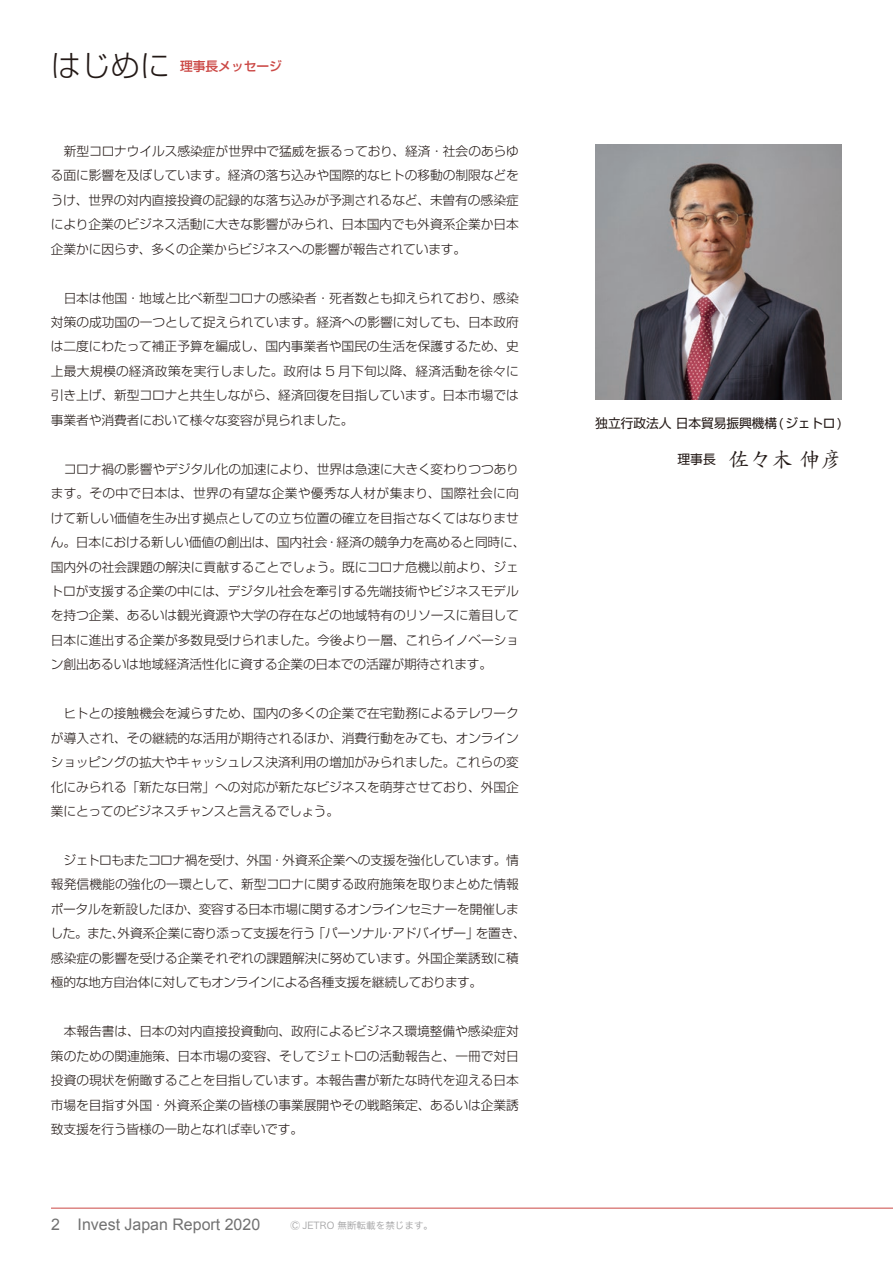
<style>
.page{position:relative;width:893px;height:1263px;background:#fff}
.page>*{position:absolute;margin:0;border:0;box-sizing:border-box;transform-origin:0 0}
.t1{font:300 29.7px "Shin Go Pro";color:#231916}
.t2{font:21.3px "DF Kai Sho Std W5";color:#231916}
.t3{font:15.9px "Arial";color:#727272}
.t4{font:300 12.75px/24.5px "Shin Go Pro";letter-spacing:-.01em;color:#231916;text-align:justify}
.t5{font:12.75px "Shin Go Pro";letter-spacing:-.005em;color:#231916}
.t6{font:500 12.75px "Shin Go Pro";color:#cb4845}
.t7{font:9.6px "Hiragino Sans W3";color:#a0a0a1}
.s1{font-family:"Shin Go Pro";font-size:12.75px}
</style>
<div class="page">
<hr style="left:51px;top:1208px;width:842px;height:1px;background:#cb4845">
<img style="left:595px;top:145px;width:247px;height:255px">
<h1 class="t1" style="left:51px;top:42px;width:121px">はじめに</h1>
<p class="t6" style="left:180px;top:55px;width:104px">理事長メッセージ</p>
<p class="t4" style="left:51px;top:137px;width:470px">　新型コロナウイルス感染症が世界中で猛威を振るっており、経済・社会のあらゆる面に影響を及ぼしています。経済の落ち込みや国際的なヒトの移動の制限などをうけ、世界の対内直接投資の記録的な落ち込みが予測されるなど、未曽有の感染症により企業のビジネス活動に大きな影響がみられ、日本国内でも外資系企業か日本企業かに因らず、多くの企業からビジネスへの影響が報告されています。</p>
<p class="t4" style="left:51px;top:284px;width:469px">　日本は他国・地域と比べ新型コロナの感染者・死者数とも抑えられており、感染対策の成功国の一つとして捉えられています。経済への影響に対しても、日本政府は二度にわたって補正予算を編成し、国内事業者や国民の生活を保護するため、史上最大規模の経済政策を実行しました。政府は 5 月下旬以降、経済活動を徐々に引き上げ、新型コロナと共生しながら、経済回復を目指しています。日本市場では事業者や消費者において様々な変容が見られました。</p>
<p class="t4" style="left:51px;top:455px;width:476px;text-align:left">　コロナ禍の影響やデジタル化の加速により、世界は急速に大きく変わりつつあります。その中で日本は、世界の有望な企業や優秀な人材が集まり、国際社会に向けて新しい価値を生み出す拠点としての立ち位置の確立を目指さなくてはなりません。日本における新しい価値の創出は、国内社会・経済の競争力を高めると同時に、国内外の社会課題の解決に貢献することでしょう。既にコロナ危機以前より、ジェトロが支援する企業の中には、デジタル社会を牽引する先端技術やビジネスモデルを持つ企業、あるいは観光資源や大学の存在などの地域特有のリソースに着目して日本に進出する企業が多数見受けられました。今後より一層、これらイノベーション創出あるいは地域経済活性化に資する企業の日本での活躍が期待されます。</p>
<p class="t4" style="left:51px;top:700px;width:469px">　ヒトとの接触機会を減らすため、国内の多くの企業で在宅勤務によるテレワークが導入され、その継続的な活用が期待されるほか、消費行動をみても、オンラインショッピングの拡大やキャッシュレス決済利用の増加がみられました。これらの変化にみられる「新たな日常」への対応が新たなビジネスを萌芽させており、外国企業にとってのビジネスチャンスと言えるでしょう。</p>
<p class="t4" style="left:50px;top:846px;width:477px;text-align:left">　ジェトロもまたコロナ禍を受け、外国・外資系企業への支援を強化しています。情報発信機能の強化の一環として、新型コロナに関する政府施策を取りまとめた情報ポータルを新設したほか、変容する日本市場に関するオンラインセミナーを開催しました。また、外資系企業に寄り添って支援を行う「パーソナル・アドバイザー」を置き、感染症の影響を受ける企業それぞれの課題解決に努めています。外国企業誘致に積極的な地方自治体に対してもオンラインによる各種支援を継続しております。</p>
<p class="t4" style="left:51px;top:1017px;width:469px">　本報告書は、日本の対内直接投資動向、政府によるビジネス環境整備や感染症対策のための関連施策、日本市場の変容、そしてジェトロの活動報告と、一冊で対日投資の現状を俯瞰することを目指しています。本報告書が新たな時代を迎える日本市場を目指す外国・外資系企業の皆様の事業展開やその戦略策定、あるいは企業誘致支援を行う皆様の一助となれば幸いです。</p>
<p class="t3" style="left:51px;top:1214px;width:211px">2 Invest Japan Report 2020</p>
<p class="t7" style="left:291px;top:1217px;width:144px">Ⓒ JETRO 無断転載を禁じます。</p>
<p class="t5" style="left:595px;top:413px;width:248px">独立行政法人 日本貿易振興機構(ジェトロ)</p>
<h2 class="t2" style="left:677px;top:448px;width:166px"><span class="s1">理事長　</span>佐々木 伸彦</h2>
</div>
